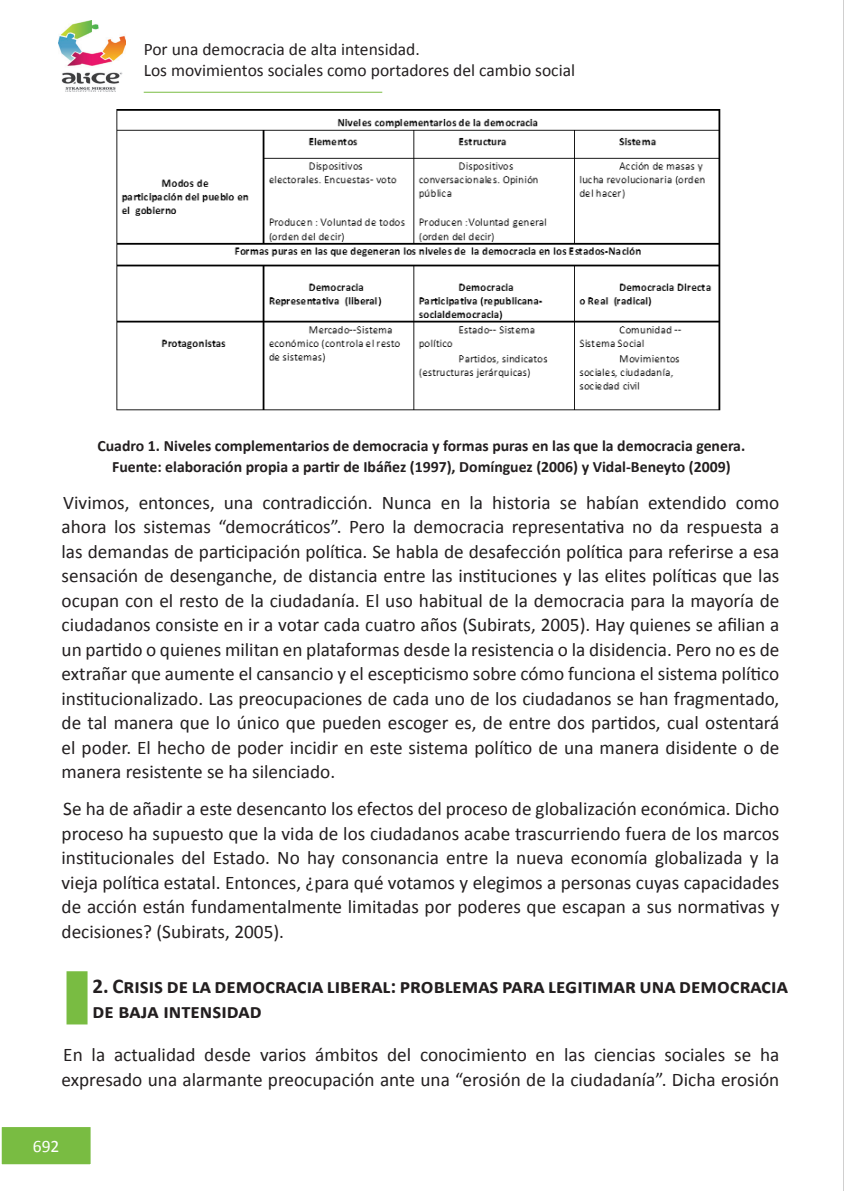
<style>
.page{position:relative;width:844px;height:1191px;background:#fff}
.page>*{position:absolute;margin:0;border:0;box-sizing:border-box;transform-origin:0 0}
.Títulos_dentro_texto{font:700 21px/25.2px "Calibri";color:#231f20}
.Corpo_texto{font:19.25px/24.5px "Calibri";color:#231f20;text-align:justify}
.t1{font:17.5px/21px "Calibri";color:#231f20}
.t2{font:17.5px "Calibri";color:#fff}
.Legendas{font:700 15.75px "Calibri";color:#231f20}
</style>
<div class="page">
<div style="left:0;top:1125px;width:92px;height:41px;background:#79bc42;border:2px solid #fff"></div>
<hr style="left:843px;top:0;width:1px;height:1191px;background:#231f20">
<hr style="left:144px;top:92px;width:238px;height:1px;background:#79bc42">
<img style="left:59px;top:21px;width:67px;height:70px">
<img style="left:116px;top:110px;width:605px;height:301px">
<div style="left:66px;top:971px;width:21px;height:53px;background:#79bc42"></div>
<p class="t1" style="left:144px;top:38px;width:433px">Por una democracia de alta intensidad.<br>Los movimientos sociales como portadores del cambio social</p>
<p class="Legendas" style="left:97px;top:434px;width:649px">Cuadro 1. Niveles complementarios de democracia y formas puras en las que la democracia genera.</p>
<p class="Legendas" style="left:112px;top:455px;width:619px">Fuente: elaboración propia a partir de Ibáñez (1997), Domínguez (2006) y Vidal-Beneyto (2009)</p>
<p class="Corpo_texto" style="left:62px;top:489px;width:719px">Vivimos, entonces, una contradicción. Nunca en la historia se habían extendido como ahora los sistemas “democráticos”. Pero la democracia representativa no da respuesta a las demandas de participación política. Se habla de desafección política para referirse a esa sensación de desenganche, de distancia entre las instituciones y las elites políticas que las ocupan con el resto de la ciudadanía. El uso habitual de la democracia para la mayoría de ciudadanos consiste en ir a votar cada cuatro años (Subirats, 2005). Hay quienes se afilian a un partido o quienes militan en plataformas desde la resistencia o la disidencia. Pero no es de extrañar que aumente el cansancio y el escepticismo sobre cómo funciona el sistema político institucionalizado. Las preocupaciones de cada uno de los ciudadanos se han fragmentado, de tal manera que lo único que pueden escoger es, de entre dos partidos, cual ostentará el poder. El hecho de poder incidir en este sistema político de una manera disidente o de manera resistente se ha silenciado.</p>
<p class="Corpo_texto" style="left:62px;top:796px;width:719px">Se ha de añadir a este desencanto los efectos del proceso de globalización económica. Dicho proceso ha supuesto que la vida de los ciudadanos acabe trascurriendo fuera de los marcos institucionales del Estado. No hay consonancia entre la nueva economía globalizada y la vieja política estatal. Entonces, ¿para qué votamos y elegimos a personas cuyas capacidades de acción están fundamentalmente limitadas por poderes que escapan a sus normativas y decisiones? (Subirats, 2005).</p>
<p class="Títulos_dentro_texto" style="left:92px;top:972px;width:696px">2. Crisis de la democracia liberal: problemas para legitimar una democracia de baja intensidad</p>
<p class="Corpo_texto" style="left:62px;top:1042px;width:719px">En la actualidad desde varios ámbitos del conocimiento en las ciencias sociales se ha expresado una alarmante preocupación ante una “erosión de la ciudadanía”. Dicha erosión</p>
<p class="t2" style="left:33px;top:1134px;width:60px">692 692</p>
</div>
